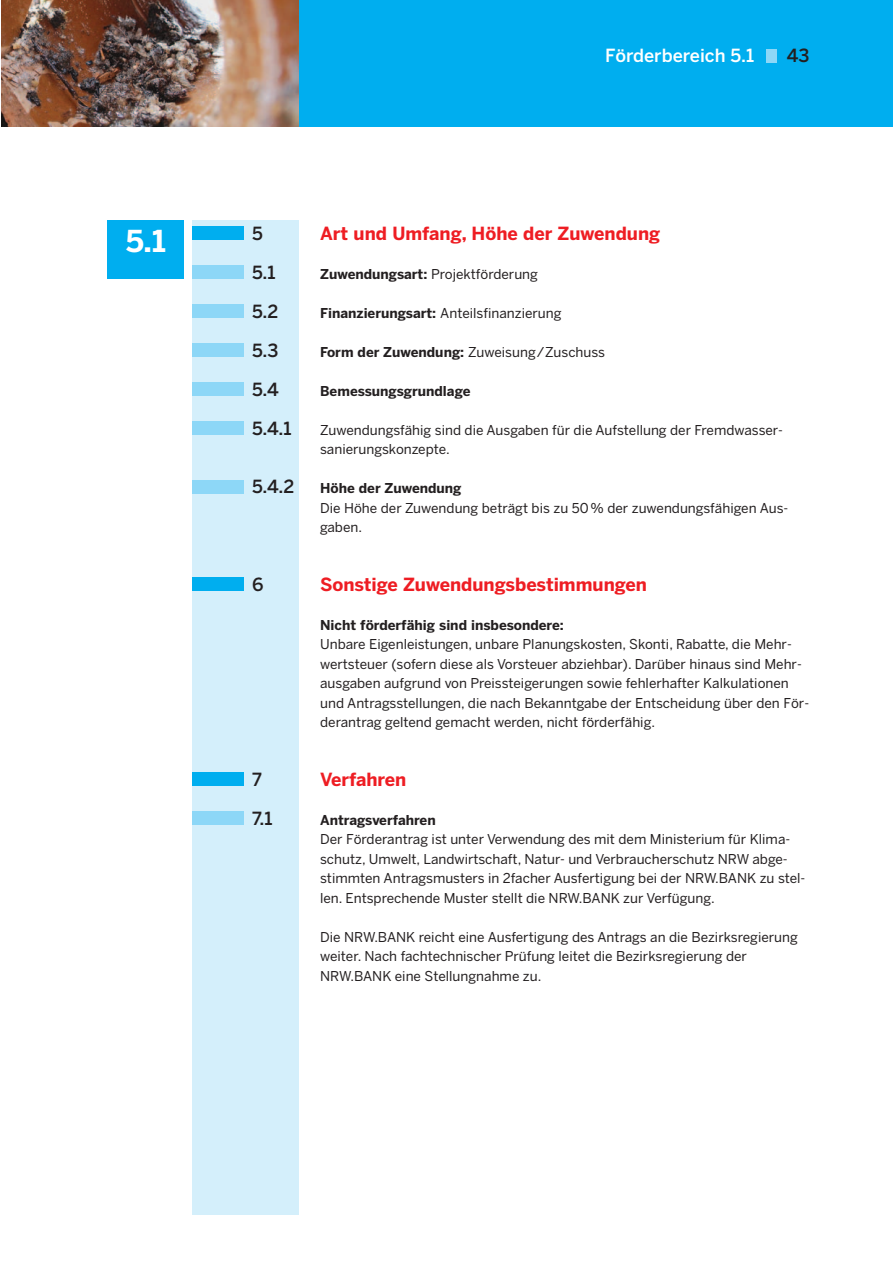
<style>
.page{position:relative;width:893px;height:1262px;background:#fff}
.page>*{position:absolute;margin:0;border:0;box-sizing:border-box;transform-origin:0 0}
.t1{font:700 30px "Benton Sans";color:#fff}
.t2{font:700 18px "Benton Sans";color:#ee1d23}
.t3{font:500 18px/39px "Benton Sans";color:#231f20}
.t4{font:500 18px "Benton Sans";color:#fff}
.t5{font:13.5px/19.5px "Benton Sans";color:#231f20}
.t6{font:700 13.5px "Benton Sans";color:#231f20}
.s1{font-weight:700}
</style>
<div class="page">
<div style="left:1px;top:0;width:891px;height:126px;background:#00aeef"></div>
<div style="left:192px;top:220px;width:107px;height:995px;background:#d4effb"></div>
<div style="left:192px;top:226px;width:51px;height:14px;background:#00aeef"></div>
<div style="left:107px;top:220px;width:77px;height:59px;background:#00aeef"></div>
<div style="left:766px;top:49px;width:11px;height:13px;background:#8dd7f7"></div>
<img style="left:1px;top:0;width:298px;height:126px">
<div style="left:192px;top:265px;width:51px;height:14px;background:#8dd7f7"></div>
<div style="left:192px;top:304px;width:51px;height:14px;background:#8dd7f7"></div>
<div style="left:192px;top:343px;width:51px;height:14px;background:#8dd7f7"></div>
<div style="left:192px;top:382px;width:51px;height:14px;background:#8dd7f7"></div>
<div style="left:192px;top:421px;width:51px;height:14px;background:#8dd7f7"></div>
<div style="left:192px;top:480px;width:51px;height:13px;background:#8dd7f7"></div>
<div style="left:192px;top:772px;width:51px;height:14px;background:#00aeef"></div>
<div style="left:192px;top:811px;width:51px;height:14px;background:#8dd7f7"></div>
<div style="left:192px;top:577px;width:51px;height:14px;background:#00aeef"></div>
<h1 class="t1" style="left:126px;top:230px;width:42px">5.1</h1>
<h2 class="t4" style="left:605px;top:49px;width:150px">Förderbereich 5.1</h2>
<h2 class="t3" style="left:786px;top:38px;width:24px">43</h2>
<h2 class="t3" style="left:252px;top:215px;width:12px">5</h2>
<h2 class="t3" style="left:252px;top:254px;width:41px">5.1<br>5.2<br>5.3<br>5.4<br>5.4.1</h2>
<h2 class="t3" style="left:252px;top:469px;width:44px">5.4.2</h2>
<h2 class="t3" style="left:252px;top:566px;width:13px">6</h2>
<h2 class="t3" style="left:252px;top:761px;width:22px">7<br>7.1</h2>
<h2 class="t2" style="left:320px;top:226px;width:341px">Art und Umfang, Höhe der Zuwendung</h2>
<p class="t5" style="left:320px;top:265px;width:219px"><span class="s1">Zuwendungsart:</span> Projektförderung</p>
<p class="t5" style="left:320px;top:304px;width:243px"><span class="s1">Finanzierungsart:</span> Anteilsfinanzierung</p>
<p class="t5" style="left:320px;top:343px;width:286px"><span class="s1">Form der Zuwendung:</span> Zuweisung/Zuschuss</p>
<p class="t6" style="left:320px;top:386px;width:152px">Bemessungsgrundlage</p>
<p class="t5" style="left:320px;top:421px;width:464px">Zuwendungsfähig sind die Ausgaben für die Aufstellung der Fremdwasser&shy;sanierungskonzepte.</p>
<p class="t6" style="left:320px;top:483px;width:143px">Höhe der Zuwendung</p>
<p class="t5" style="left:320px;top:499px;width:470px">Die Höhe der Zuwendung beträgt bis zu 50 % der zuwendungsfähigen Aus&shy;gaben.</p>
<h2 class="t2" style="left:320px;top:577px;width:328px">Sonstige Zuwendungsbestimmungen</h2>
<p class="t6" style="left:320px;top:620px;width:245px">Nicht förderfähig sind insbesondere:</p>
<p class="t5" style="left:320px;top:636px;width:490px">Unbare Eigenleistungen, unbare Planungskosten, Skonti, Rabatte, die Mehr&shy;wertsteuer (sofern diese als Vorsteuer abziehbar). Darüber hinaus sind Mehr&shy;ausgaben aufgrund von Preissteigerungen sowie fehlerhafter Kalkulationen und Antragsstellungen, die nach Bekanntgabe der Entscheidung über den För&shy;derantrag geltend gemacht werden, nicht förderfähig.</p>
<h2 class="t2" style="left:320px;top:772px;width:88px">Verfahren</h2>
<p class="t6" style="left:320px;top:815px;width:117px">Antragsverfahren</p>
<p class="t5" style="left:320px;top:831px;width:487px">Der Förderantrag ist unter Verwendung des mit dem Ministerium für Klima&shy;schutz, Umwelt, Landwirtschaft, Natur- und Verbraucherschutz NRW abge&shy;stimmten Antragsmusters in 2facher Ausfertigung bei der NRW.BANK zu stel&shy;len. Entsprechende Muster stellt die NRW.BANK zur Verfügung.</p>
<p class="t5" style="left:320px;top:928px;width:479px">Die NRW.BANK reicht eine Ausfertigung des Antrags an die Bezirksregierung weiter. Nach fachtechnischer Prüfung leitet die Bezirksregierung der<br>NRW.BANK eine Stellungnahme zu.</p>
</div>
